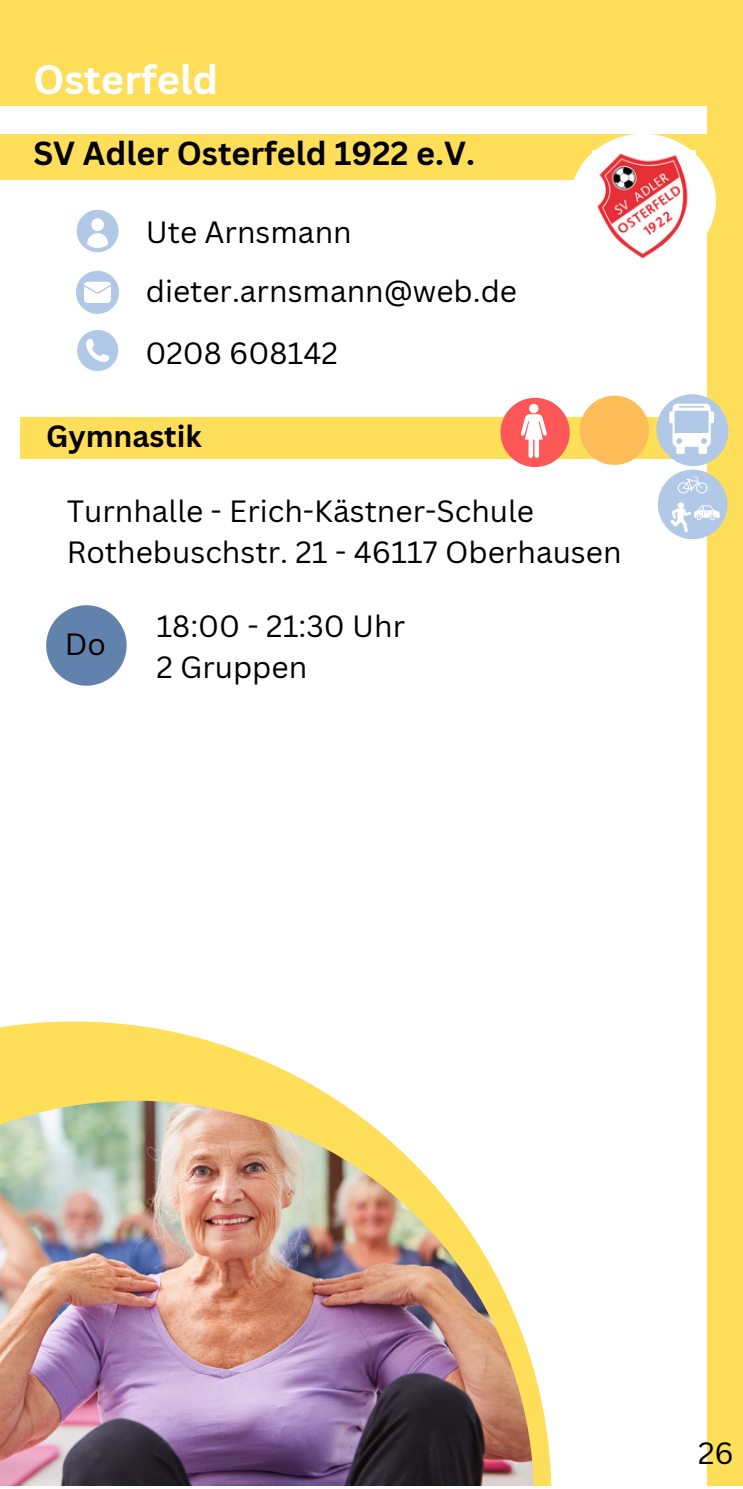
<style>
.page{position:relative;width:743px;height:1489px;background:#fff}
.page>*{position:absolute;margin:0;border:0;box-sizing:border-box;transform-origin:0 0}
.t1{font:700 40px "Canva Sans";color:#fff}
.t2{font:700 32.5px "Canva Sans";color:#000}
.t3{font:30px "Canva Sans";color:#000}
.t4{font:700 30px "Canva Sans";color:#000}
</style>
<div class="page">
<div style="left:707px;top:1px;width:35px;height:1484px;background:#ffde59"></div>
<div style="left:0;top:0;width:742px;height:105px;background:#ffde59"></div>
<div style="left:0;top:134px;width:742px;height:46px;background:#ffde59"></div>
<div style="left:20px;top:417px;width:722px;height:41px;background:#ffde59"></div>
<svg style="left:46px;top:605px;width:81px;height:81px"></svg>
<svg style="left:580px;top:396px;width:69px;height:69px"></svg>
<div style="left:659px;top:396px;width:69px;height:70px;background:#b1c8e6;border-radius:50%"></div>
<div style="left:656px;top:394px;width:70px;height:70px;background:#b1c8e6;border-radius:50%"></div>
<svg style="left:669px;top:404px;width:52px;height:52px"></svg>
<div style="left:658px;top:470px;width:69px;height:69px;background:#b1c8e6;border-radius:50%"></div>
<svg style="left:677px;top:477px;width:30px;height:16px"></svg>
<svg style="left:670px;top:502px;width:50px;height:30px"></svg>
<svg style="left:0;top:1021px;width:551px;height:464px"></svg>
<img style="left:0;top:1101px;width:534px;height:384px">
<svg style="left:77px;top:210px;width:42px;height:42px"></svg>
<svg style="left:76px;top:271px;width:43px;height:43px"></svg>
<svg style="left:77px;top:330px;width:41px;height:41px"></svg>
<svg style="left:500px;top:398px;width:70px;height:69px"></svg>
<div style="left:570px;top:134px;width:146px;height:133px;background:#fff;border-radius:50%"></div>
<img style="left:592px;top:151px;width:103px;height:108px">
<p class="t1" style="left:33px;top:52px;width:186px">Osterfeld</p>
<p class="t2" style="left:33px;top:130px;width:443px">SV Adler Osterfeld 1922 e.V.</p>
<p class="t3" style="left:146px;top:211px;width:207px">Ute Arnsmann</p>
<p class="t3" style="left:146px;top:270px;width:373px">dieter.arnsmann@web.de</p>
<p class="t3" style="left:145px;top:332px;width:194px">0208 608142</p>
<p class="t4" style="left:46px;top:415px;width:157px">Gymnastik</p>
<p class="t3" style="left:67px;top:490px;width:469px">Turnhalle - Erich-Kästner-Schule</p>
<p class="t3" style="left:67px;top:531px;width:556px">Rothebuschstr. 21 - 46117 Oberhausen</p>
<p class="t3" style="left:65px;top:623px;width:43px">Do</p>
<p class="t3" style="left:156px;top:604px;width:250px">18:00 - 21:30 Uhr</p>
<p class="t3" style="left:156px;top:646px;width:152px">2 Gruppen</p>
<p class="t3" style="left:698px;top:1432px;width:37px">26</p>
</div>
